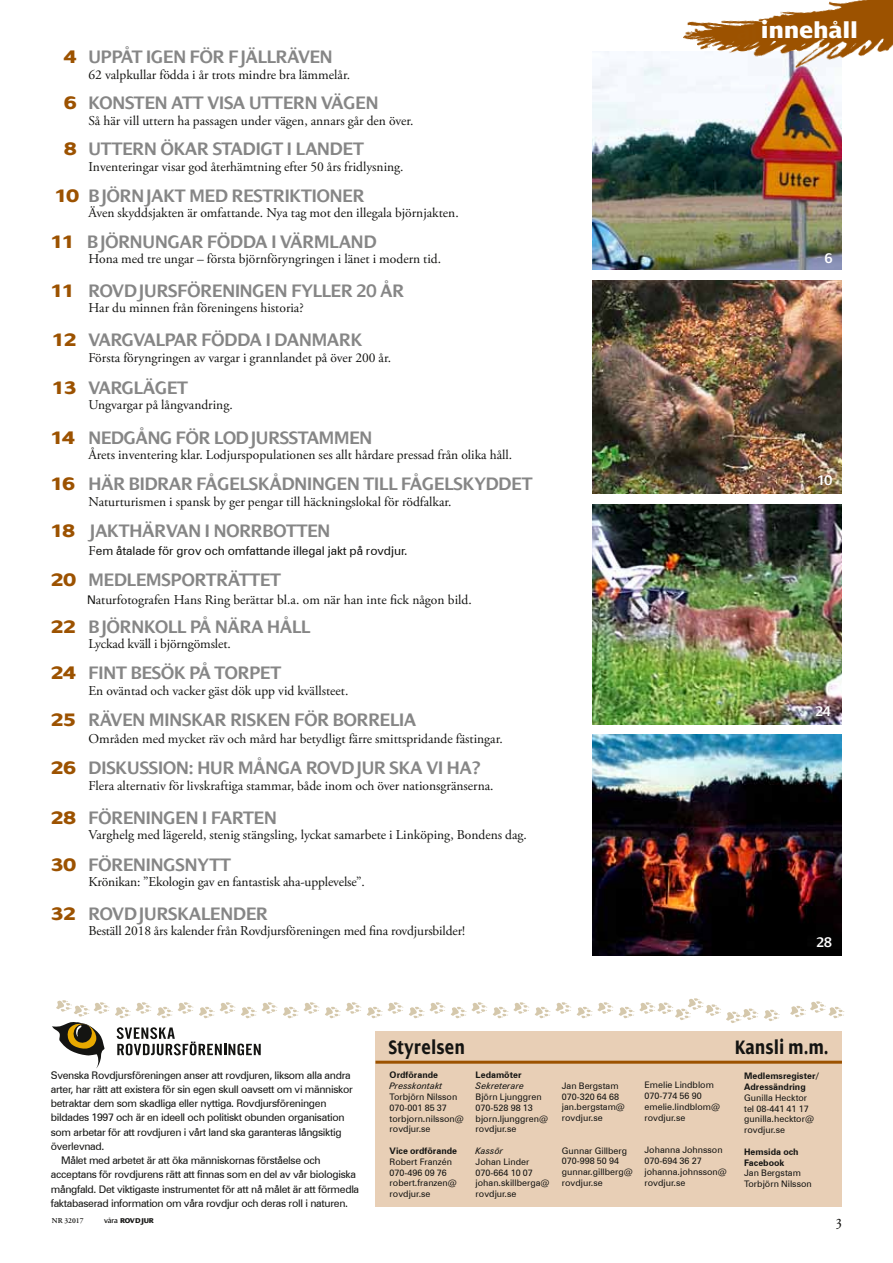
<style>
.page{position:relative;width:893px;height:1263px;background:#fff}
.page>*{position:absolute;margin:0;border:0;box-sizing:border-box;transform-origin:0 0}
.t1{font:24px "Dialog X Bold";color:#fff}
.t2{font:700 21px "Dialog Cond";color:#141412}
.t3{font:600 19.5px "Dialog";letter-spacing:-.005em;color:#868686}
.t4{font:16.5px "Adobe Garamond Pro";color:#141412}
.t5{font:600 15px "Dialog";color:#fff}
.t6{font:13.5px "Adobe Garamond Pro";color:#141412}
.t7{font:12px "Zurich BT";letter-spacing:-.005em;color:#141412}
.t8{font:10.5px "Zurich BT";letter-spacing:-.03em;color:#141412}
.t9{font:9px/10.8px "Zurich BT";color:#141412}
.t10{font:700 9px/10.8px "Zurich BT";color:#141412}
.t11{font:italic 9px "Zurich BT";color:#141412}
.t12{font:7.5px "Dialog X Bold";letter-spacing:-.03em;color:#141412}
.t13{font:600 7.5px "Adobe Garamond Pro";color:#141412}
.s1{font-family:"Dialog X Bold";font-weight:400;color:#9c5200}
.s2{font-family:"Adobe Garamond Pro";font-size:13.5px}
.s3{font-family:"Zurich BT";font-size:12px}
.s4{font-family:"Dialog"}
</style>
<div class="page">
<img style="left:592px;top:505px;width:250px;height:219px">
<img style="left:592px;top:280px;width:250px;height:213px">
<img style="left:592px;top:735px;width:250px;height:221px">
<img style="left:592px;top:51px;width:250px;height:219px">
<svg style="left:790px;top:1001px;width:55px;height:17px"></svg>
<svg style="left:52px;top:998px;width:728px;height:70px"></svg>
<img style="left:670px;top:0;width:223px;height:102px">
<div style="left:375px;top:1032px;width:467px;height:175px;background:#e8cfb6"></div>
<hr style="left:375px;top:1061px;width:467px;height:3px;background:#9c5200">
<h3 class="t3" style="left:64px;top:46px;width:270px"><span class="s1">4</span> UPPÅT IGEN FÖR FJÄLLRÄVEN</h3>
<p class="t6" style="left:89px;top:66px;width:263px">62 valpkullar födda i år trots mindre bra lämmelår.</p>
<h3 class="t3" style="left:64px;top:92px;width:316px"><span class="s1">6</span> KONSTEN ATT VISA UTTERN VÄGEN</h3>
<p class="t6" style="left:89px;top:113px;width:327px">Så här vill uttern ha passagen under vägen, annars går den över.</p>
<h3 class="t3" style="left:64px;top:139px;width:301px"><span class="s1">8</span> UTTERN ÖKAR STADIGT I LANDET</h3>
<p class="t6" style="left:89px;top:159px;width:317px">Inventeringar visar god återhämtning efter 50 års fridlysning.</p>
<h3 class="t3" style="left:55px;top:185px;width:311px"><span class="s1">10</span> BJÖRNJAKT MED RESTRIKTIONER</h3>
<p class="t6" style="left:89px;top:205px;width:372px">Även skyddsjakten är omfattande. Nya tag mot den illegala björnjakten.</p>
<h3 class="t3" style="left:51px;top:231px;width:327px"><span class="s1">11</span> BJÖRNUNGAR FÖDDA I VÄRMLAND</h3>
<p class="t6" style="left:89px;top:251px;width:354px">Hona med tre ungar – första björnföryngringen i länet i modern tid.</p>
<h3 class="t3" style="left:51px;top:280px;width:355px"><span class="s1">11</span> ROVDJURSFÖRENINGEN FYLLER 20 ÅR</h3>
<p class="t6" style="left:89px;top:300px;width:217px">Har du minnen från föreningens historia?</p>
<h3 class="t3" style="left:52px;top:329px;width:310px"><span class="s1">12</span> VARGVALPAR FÖDDA I DANMARK</h3>
<p class="t6" style="left:89px;top:350px;width:304px">Första föryngringen av vargar i grannlandet på över 200 år.</p>
<h3 class="t3" style="left:52px;top:377px;width:137px"><span class="s1">13</span> VARGLÄGET</h3>
<p class="t6" style="left:89px;top:397px;width:146px">Ungvargar på långvandring.</p>
<h3 class="t3" style="left:51px;top:427px;width:323px"><span class="s1">14</span> NEDGÅNG FÖR LODJURSSTAMMEN</h3>
<p class="t6" style="left:89px;top:447px;width:425px">Årets inventering klar. Lodjurspopulationen ses allt hårdare pressad från olika håll.</p>
<h3 class="t3" style="left:51px;top:474px;width:483px"><span class="s1">16</span> HÄR BIDRAR FÅGELSKÅDNINGEN TILL FÅGELSKYDDET</h3>
<p class="t6" style="left:89px;top:494px;width:365px">Naturturismen i spansk by ger pengar till häckningslokal för rödfalkar.</p>
<h3 class="t3" style="left:51px;top:520px;width:281px"><span class="s1">18</span> JAKTHÄRVAN I NORRBOTTEN</h3>
<p class="t7" style="left:89px;top:544px;width:321px"><span class="s2">F</span>em åtalade för grov och omfattande illegal jakt på rovdjur.</p>
<h3 class="t3" style="left:51px;top:569px;width:232px"><span class="s1">20</span> M EDLEMSPORTRÄTTET</h3>
<p class="t6" style="left:87px;top:592px;width:386px"><span class="s3">N</span>aturfotografen Hans Ring berättar bl.a. om när han inte fick någon bild.</p>
<h3 class="t3" style="left:51px;top:616px;width:261px"><span class="s1">22</span> BJÖRNKOLL PÅ NÄRA HÅLL</h3>
<p class="t6" style="left:89px;top:636px;width:144px">Lyckad kväll i björngömslet.</p>
<h3 class="t3" style="left:51px;top:663px;width:232px"><span class="s1">24</span> FINT BESÖK PÅ TORPET</h3>
<p class="t6" style="left:89px;top:683px;width:261px">En oväntad och vacker gäst dök upp vid kvällsteet.</p>
<h3 class="t3" style="left:51px;top:709px;width:367px"><span class="s1">25</span> RÄVEN MINSKAR RISKEN FÖR BORRELIA</h3>
<p class="t6" style="left:89px;top:730px;width:416px">Områden med mycket räv och mård har betydligt färre smittspridande fästingar.</p>
<h3 class="t3" style="left:51px;top:757px;width:431px"><span class="s1">26</span> DISKUSSION: HUR MÅNGA ROVDJUR SKA VI HA?</h3>
<p class="t6" style="left:89px;top:777px;width:407px">Flera alternativ för livskraftiga stammar, både inom och över nationsgränserna.</p>
<h3 class="t3" style="left:51px;top:807px;width:227px"><span class="s1">28</span> FÖRENINGEN I FARTEN</h3>
<p class="t6" style="left:89px;top:827px;width:440px">Varghelg med lägereld, stenig stängsling, lyckat samarbete i Linköping, Bondens dag.</p>
<h3 class="t3" style="left:51px;top:854px;width:181px"><span class="s1">30</span> FÖRENINGSNYTT</h3>
<p class="t6" style="left:89px;top:874px;width:278px">Krönikan: ”Ekologin gav en fantastisk aha-upplevelse”.</p>
<h3 class="t3" style="left:51px;top:903px;width:218px"><span class="s1">32</span> ROVDJURSKALENDER</h3>
<p class="t6" style="left:89px;top:923px;width:378px">Beställ 2018 års kalender från Rovdjursföreningen med fina rovdjursbilder!</p>
<h1 class="t1" style="left:761px;top:17px;width:98px">innehåll</h1>
<h1 class="t1" style="left:737px;top:20px;width:93px">allmänt</h1>
<p class="t5" style="left:825px;top:250px;width:9px">6</p>
<p class="t5" style="left:817px;top:472px;width:16px">10</p>
<p class="t5" style="left:815px;top:703px;width:17px">24</p>
<p class="t5" style="left:816px;top:934px;width:17px">28</p>
<p class="t8" style="left:51px;top:1068px;width:302px">Svenska Rovdjursföreningen anser att rovdjuren, liksom alla andra</p>
<p class="t8" style="left:51px;top:1083px;width:304px">arter, har rätt att existera för sin egen skull oavsett om vi människor</p>
<p class="t8" style="left:51px;top:1097px;width:277px">betraktar dem som skadliga eller nyttiga. Rovdjursföreningen</p>
<p class="t8" style="left:51px;top:1111px;width:295px">bildades 1997 och är en ideell och politiskt obunden organisation</p>
<p class="t8" style="left:51px;top:1125px;width:292px">som arbetar för att rovdjuren i vårt land ska garanteras långsiktig</p>
<p class="t8" style="left:51px;top:1140px;width:55px">överlevnad.</p>
<p class="t8" style="left:61px;top:1154px;width:261px">Målet med arbetet är att öka människornas förståelse och</p>
<p class="t8" style="left:51px;top:1168px;width:307px">acceptans för rovdjurens rätt att finnas som en del av vår biologiska</p>
<p class="t8" style="left:51px;top:1182px;width:310px">mångfald. Det viktigaste instrumentet för att nå målet är att förmedla</p>
<p class="t8" style="left:51px;top:1197px;width:299px">faktabaserad information om våra rovdjur och deras roll i naturen.</p>
<h2 class="t2" style="left:388px;top:1036px;width:78px">Styrelsen</h2>
<p class="t10" style="left:390px;top:1070px;width:50px">Ordförande</p>
<p class="t11" style="left:390px;top:1080px;width:54px">Presskontakt</p>
<p class="t9" style="left:390px;top:1091px;width:76px">Torbjörn Nilsson<br>070-001 85 37 torbjorn.nilsson@ rovdjur.se</p>
<p class="t10" style="left:390px;top:1145px;width:69px">Vice ordförande</p>
<p class="t9" style="left:390px;top:1156px;width:69px">Robert Franzén<br>070-496 09 76 robert.franzen@ rovdjur.se</p>
<p class="t10" style="left:476px;top:1070px;width:47px">Ledamöter</p>
<p class="t11" style="left:476px;top:1080px;width:50px">Sekreterare</p>
<p class="t9" style="left:476px;top:1091px;width:74px">Björn Ljunggren<br>070-528 98 13 bjorn.ljunggren@ rovdjur.se</p>
<p class="t11" style="left:476px;top:1145px;width:29px">Kassör</p>
<p class="t9" style="left:476px;top:1156px;width:75px">Johan Linder<br>070-664 10 07 johan.skillberga@ rovdjur.se</p>
<p class="t9" style="left:562px;top:1080px;width:65px">Jan Bergstam<br>070-320 64 68 jan.bergstam@ rovdjur.se</p>
<p class="t9" style="left:562px;top:1145px;width:73px">Gunnar Gillberg<br>070-998 50 94 gunnar.gillberg@ rovdjur.se</p>
<p class="t9" style="left:644px;top:1080px;width:77px">Emelie Lindblom<br>070-774 56 90 emelie.lindblom@ rovdjur.se</p>
<p class="t9" style="left:644px;top:1144px;width:84px">Johanna Johnsson<br>070-694 36 27 johanna.johnsson@ rovdjur.se</p>
<h2 class="t2" style="left:735px;top:1036px;width:95px">Kansli m.m.</h2>
<p class="t10" style="left:744px;top:1070px;width:77px">Medlemsregister/<br>Adressändring</p>
<p class="t9" style="left:744px;top:1092px;width:71px">Gunilla Hecktor tel 08-441 41 17 gunilla.hecktor@ rovdjur.se</p>
<p class="t10" style="left:744px;top:1146px;width:56px">Hemsida och<br>Facebook</p>
<p class="t9" style="left:744px;top:1168px;width:69px">Jan Bergstam<br>Torbjörn Nilsson</p>
<p class="t13" style="left:52px;top:1216px;width:33px">Nr 32017</p>
<p class="t12" style="left:104px;top:1216px;width:51px"><span class="s4">våra</span> rovdjur</p>
<p class="t4" style="left:836px;top:1211px;width:8px">3</p>
</div>
